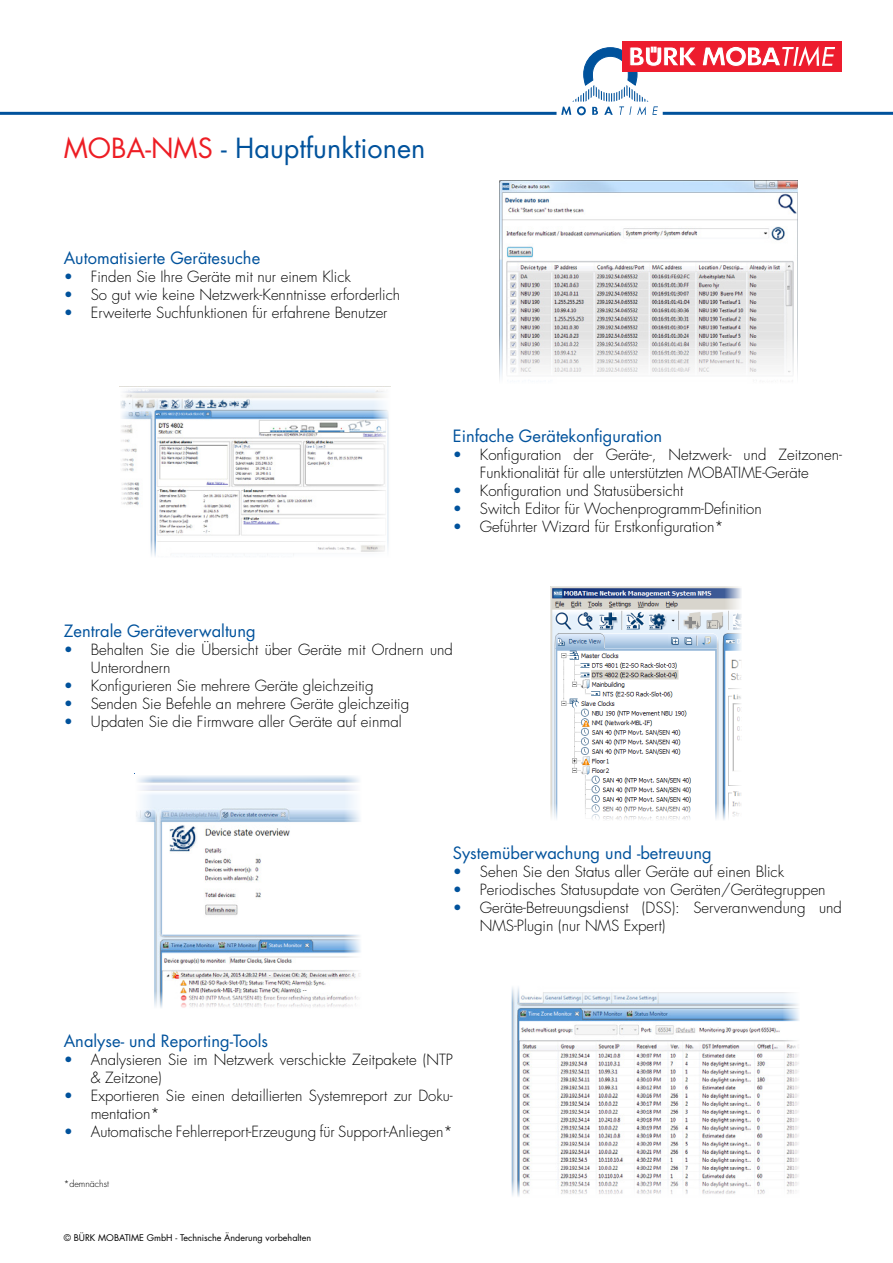
<style>
.page{position:relative;width:893px;height:1263px;background:#fff}
.page>*{position:absolute;margin:0;border:0;box-sizing:border-box;transform-origin:0 0}
.t1{font:27px "Futura Std";color:#00529c}
.t2{font:16.5px "Futura Std";color:#00529c}
.t3{font:300 15px/18px "Futura Std";color:#000}
.t4{font:9px "Futura Std";color:#000}
.t5{font:300 9px "Futura Std";color:#000}
.s1{color:#ed1d24}
.s2{color:#00529c}
</style>
<div class="page">
<div style="left:622px;top:41px;width:220px;height:31px;background:#ed1c2e"></div>
<svg style="left:561px;top:46px;width:274px;height:69px"></svg>
<hr style="left:663px;top:112px;width:230px;height:3px;background:#00529c">
<hr style="left:0;top:112px;width:556px;height:3px;background:#00529c">
<img style="left:137px;top:405px;width:235px;height:134px">
<svg style="left:137px;top:388px;width:235px;height:17px"></svg>
<svg style="left:372px;top:390px;width:17px;height:149px"></svg>
<svg style="left:120px;top:388px;width:17px;height:117px"></svg>
<img style="left:500px;top:181px;width:298px;height:153px">
<svg style="left:499px;top:334px;width:299px;height:47px"></svg>
<img style="left:551px;top:586px;width:173px;height:217px">
<svg style="left:724px;top:586px;width:18px;height:217px"></svg>
<svg style="left:551px;top:803px;width:190px;height:17px"></svg>
<img style="left:153px;top:793px;width:190px;height:197px">
<svg style="left:153px;top:775px;width:190px;height:16px"></svg>
<svg style="left:343px;top:775px;width:18px;height:204px"></svg>
<svg style="left:154px;top:990px;width:205px;height:18px"></svg>
<img style="left:511px;top:1002px;width:271px;height:177px">
<svg style="left:511px;top:987px;width:271px;height:15px"></svg>
<svg style="left:782px;top:992px;width:17px;height:187px"></svg>
<svg style="left:511px;top:1179px;width:287px;height:18px"></svg>
<h1 class="t1" style="left:64px;top:131px;width:363px"><span class="s1">MOBA-NMS</span> - Hauptfunktionen</h1>
<p class="t2" style="left:64px;top:247px;width:198px">Automatisierte Gerätesuche</p>
<p class="t3" style="left:64px;top:268px;width:289px"><span class="s2">•</span> Finden Sie Ihre Geräte mit nur einem Klick</p>
<p class="t3" style="left:64px;top:286px;width:338px"><span class="s2">•</span> So gut wie keine Netzwerk-Kenntnisse erforderlich</p>
<p class="t3" style="left:64px;top:304px;width:325px"><span class="s2">•</span> Erweiterte Suchfunktionen für erfahrene Benutzer</p>
<p class="t2" style="left:453px;top:426px;width:211px">Einfache Gerätekonfiguration</p>
<p class="t3" style="left:453px;top:446px;width:391px;text-align:center"><span class="s2">•</span> Konfiguration der Geräte-, Netzwerk- und Zeitzonen-<br>Funktionalität für alle unterstützten MOBATIME-Geräte</p>
<p class="t3" style="left:453px;top:482px;width:232px"><span class="s2">•</span> Konfiguration und Statusübersicht</p>
<p class="t3" style="left:453px;top:500px;width:310px"><span class="s2">•</span> Switch Editor für Wochenprogramm-Definition</p>
<p class="t3" style="left:453px;top:518px;width:272px"><span class="s2">•</span> Geführter Wizard für Erstkonfiguration*</p>
<p class="t2" style="left:64px;top:620px;width:193px">Zentrale Geräteverwaltung</p>
<p class="t3" style="left:91px;top:641px;width:364px;text-indent:-27px"><span class="s2">•</span> Behalten Sie die Übersicht über Geräte mit Ordnern und<br>Unterordnern</p>
<p class="t3" style="left:64px;top:677px;width:311px"><span class="s2">•</span> Konfigurieren Sie mehrere Geräte gleichzeitig</p>
<p class="t3" style="left:64px;top:695px;width:347px"><span class="s2">•</span> Senden Sie Befehle an mehrere Geräte gleichzeitig</p>
<p class="t3" style="left:64px;top:713px;width:339px"><span class="s2">•</span> Updaten Sie die Firmware aller Geräte auf einmal</p>
<p class="t2" style="left:453px;top:842px;width:260px">Systemüberwachung und -betreuung</p>
<p class="t3" style="left:453px;top:862px;width:333px"><span class="s2">•</span> Sehen Sie den Status aller Geräte auf einen Blick</p>
<p class="t3" style="left:453px;top:880px;width:374px"><span class="s2">•</span> Periodisches Statusupdate von Geräten/Gerätegruppen</p>
<p class="t3" style="left:480px;top:898px;width:364px;text-indent:-27px"><span class="s2">•</span> Geräte-Betreuungsdienst (DSS): Serveranwendung und<br>NMS-Plugin (nur NMS Expert)</p>
<p class="t2" style="left:64px;top:1031px;width:206px">Analyse- und Reporting-Tools</p>
<p class="t3" style="left:91px;top:1051px;width:364px;text-indent:-27px"><span class="s2">•</span> Analysieren Sie im Netzwerk verschickte Zeitpakete (NTP &amp; Zeitzone)</p>
<p class="t3" style="left:91px;top:1087px;width:364px;text-indent:-27px"><span class="s2">•</span> Exportieren Sie einen detaillierten Systemreport zur Doku&shy;mentation*</p>
<p class="t3" style="left:64px;top:1123px;width:391px"><span class="s2">•</span> Automatische Fehlerreport-Erzeugung für Support-Anliegen*</p>
<p class="t5" style="left:64px;top:1178px;width:47px">*demnächst</p>
<p class="t4" style="left:64px;top:1231px;width:249px">© BÜRK MOBATIME GmbH - Technische Änderung vorbehalten</p>
</div>
